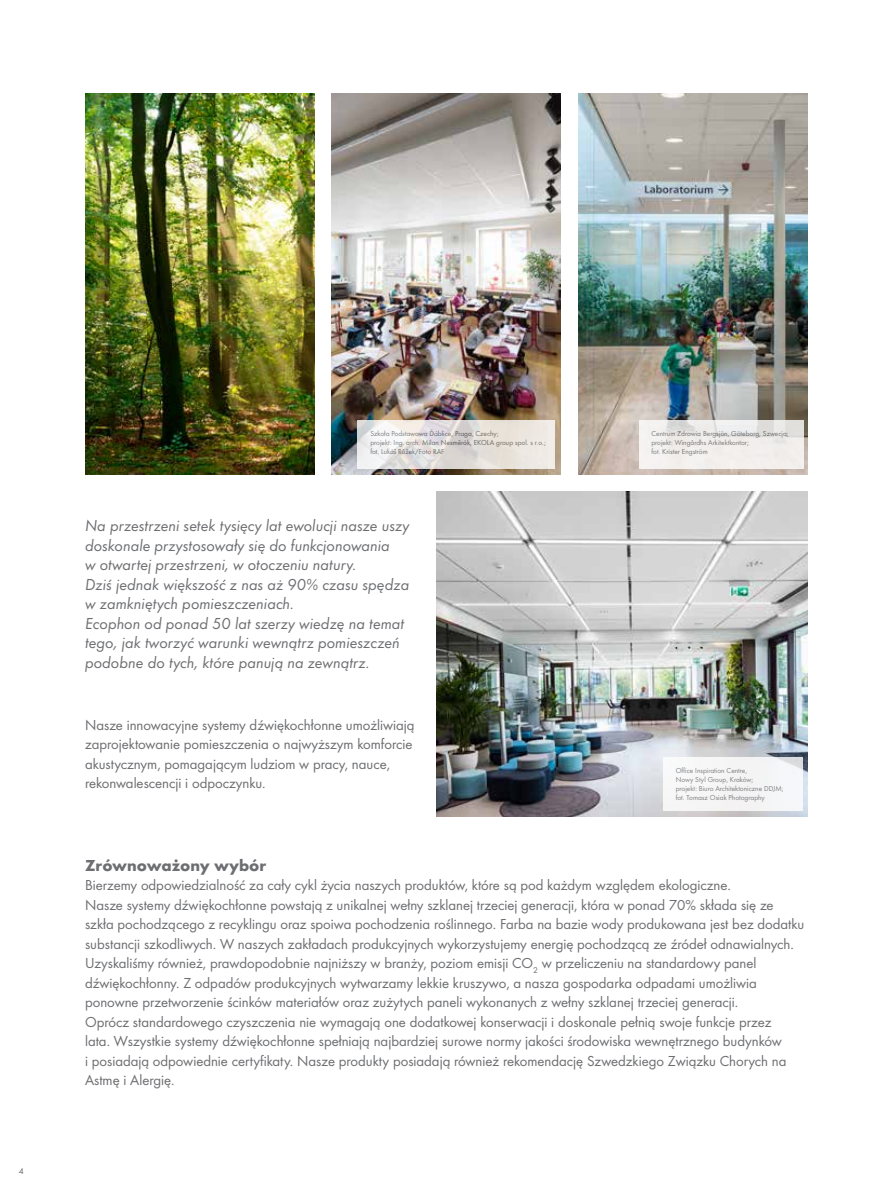
<style>
.page{position:relative;width:893px;height:1191px;background:#fff}
.page>*{position:absolute;margin:0;border:0;box-sizing:border-box;transform-origin:0 0}
.t1{font:16.5px/19.5px "Futura Boo Obl";color:#6d6e71}
.t2{font:700 16.5px "Futura";color:#6d6e71}
.t3{font:15px/19.5px "Futura Boo";color:#6d6e71}
.t4{font:9px "Futura Boo";color:#6d6e71}
.t5{font:7.5px/9px "Futura Boo";color:#6d6e71}
</style>
<div class="page">
<img style="left:85px;top:94px;width:229px;height:380px">
<img style="left:331px;top:94px;width:229px;height:380px">
<img style="left:579px;top:94px;width:229px;height:380px">
<img style="left:437px;top:491px;width:371px;height:325px">
<svg style="left:358px;top:421px;width:197px;height:48px;background:#e7e3e0"></svg>
<svg style="left:639px;top:421px;width:164px;height:48px;fill:#f1eeec"></svg>
<div style="left:663px;top:757px;width:139px;height:54px;background:#f5f6f6"></div>
<p class="t4" style="left:19px;top:1165px;width:6px">4</p>
<p class="t5" style="left:370px;top:429px;width:177px">Szkoła Podstawowa Ďáblice, Praga, Czechy;<br>projekt: Ing. arch. Milan Nesměrák, EKOLA group spol. s r.o.; fot. Lukáš Růžek/Foto RAF</p>
<p class="t5" style="left:651px;top:429px;width:139px">Centrum Zdrowia Bergsjön, Göteborg, Szwecja; projekt: Wingårdhs Arkitektkontor;<br>fot. Krister Engström</p>
<p class="t1" style="left:85px;top:516px;width:326px">Na przestrzeni setek tysięcy lat ewolucji nasze uszy doskonale przystosowały się do funkcjonowania<br>w otwartej przestrzeni, w otoczeniu natury.<br>Dziś jednak większość z nas aż 90% czasu spędza w zamkniętych pomieszczeniach.<br>Ecophon od ponad 50 lat szerzy wiedzę na temat tego, jak tworzyć warunki wewnątrz pomieszczeń podobne do tych, które panują na zewnątrz.</p>
<p class="t3" style="left:85px;top:715px;width:331px">Nasze innowacyjne systemy dźwiękochłonne umożliwiają zaprojektowanie pomieszczenia o najwyższym komforcie akustycznym, pomagającym ludziom w pracy, nauce, rekonwalescencji i odpoczynku.</p>
<p class="t5" style="left:676px;top:765px;width:109px">Office Inspiration Centre,<br>Nowy Styl Group, Kraków;<br>projekt: Biuro Architektoniczne DDJM; fot. Tomasz Osiak Photography</p>
<p class="t2" style="left:85px;top:855px;width:183px">Zrównoważony wybór</p>
<p class="t3" style="left:85px;top:876px;width:721px">Bierzemy odpowiedzialność za cały cykl życia naszych produktów, które są pod każdym względem ekologiczne.<br>Nasze systemy dźwiękochłonne powstają z unikalnej wełny szklanej trzeciej generacji, która w ponad 70% składa się ze szkła pochodzącego z recyklingu oraz spoiwa pochodzenia roślinnego. Farba na bazie wody produkowana jest bez dodatku substancji szkodliwych. W naszych zakładach produkcyjnych wykorzystujemy energię pochodzącą ze źródeł odnawialnych.<br>Uzyskaliśmy również, prawdopodobnie najniższy w branży, poziom emisji CO<sub>2</sub> w przeliczeniu na standardowy panel dźwiękochłonny. Z odpadów produkcyjnych wytwarzamy lekkie kruszywo, a nasza gospodarka odpadami umożliwia ponowne przetworzenie ścinków materiałów oraz zużytych paneli wykonanych z wełny szklanej trzeciej generacji.<br>Oprócz standardowego czyszczenia nie wymagają one dodatkowej konserwacji i doskonale pełnią swoje funkcje przez<br>lata. Wszystkie systemy dźwiękochłonne spełniają najbardziej surowe normy jakości środowiska wewnętrznego budynków<br>i posiadają odpowiednie certyfikaty. Nasze produkty posiadają również rekomendację Szwedzkiego Związku Chorych na Astmę i Alergię.</p>
</div>
